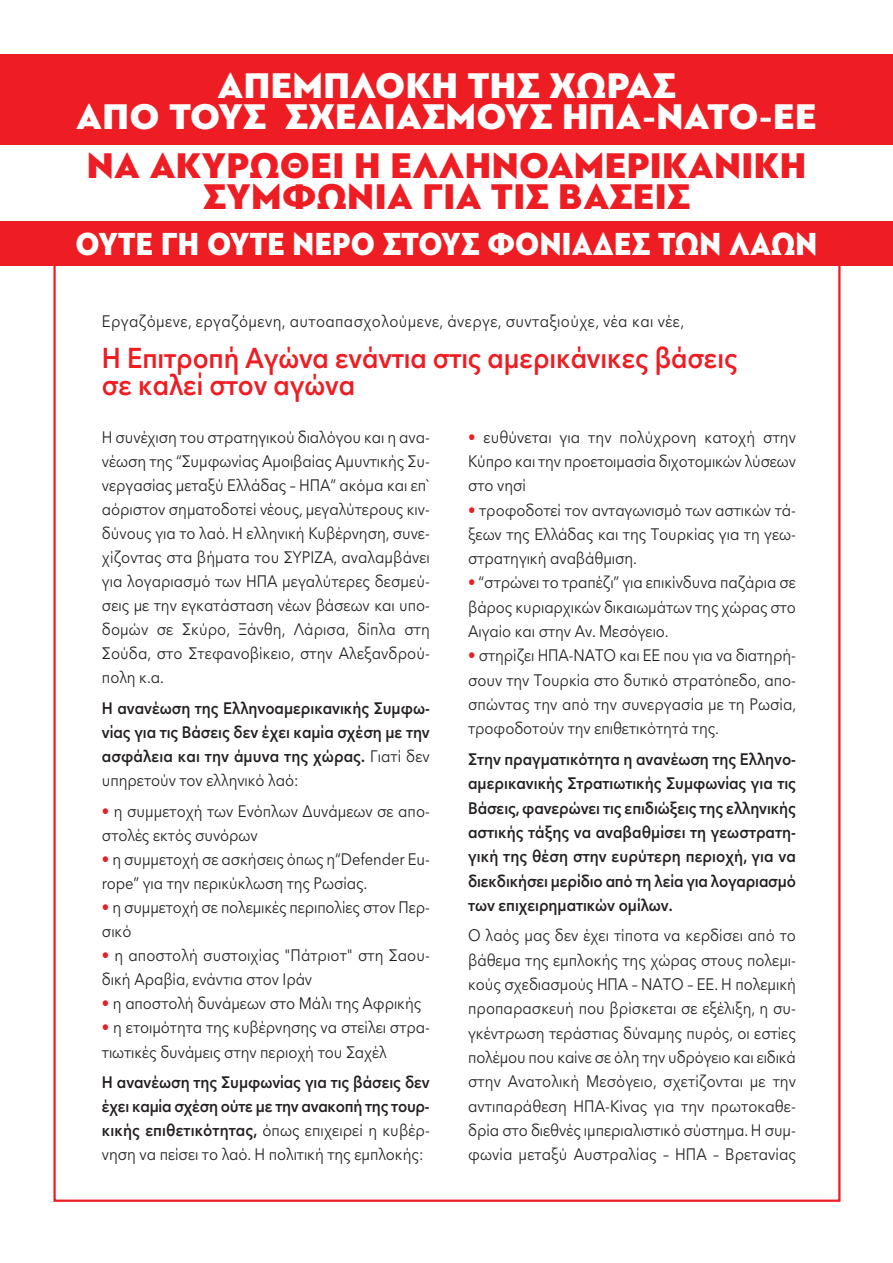
<style>
.page{position:relative;width:893px;height:1263px;background:#fff}
.page>*{position:absolute;margin:0;border:0;box-sizing:border-box;transform-origin:0 0}
.t1{font:900 37.5px/31.5px "PF Bague Sans Pro";letter-spacing:.01em;color:#ee1d23;text-align:center}
.t2{font:900 37.5px/31.5px "PF Bague Sans Pro";letter-spacing:.01em;color:#fff;text-align:center}
.t3{font:900 33.45px "PF Bague Sans Pro";letter-spacing:.01em;color:#fff;scale:.9 1}
.t4{font:600 28.5px/27px "Avenir Next";letter-spacing:-.005em;color:#ee1d23;scale:.9 1}
.t5{font:16.5px/24.3px "Avenir Next";letter-spacing:-.005em;color:#231f20;text-align:justify;scale:.9 1}
.t6{font:600 16.5px/24.2px "Avenir Next";letter-spacing:-.005em;color:#231f20;text-align:justify;scale:.9 1}
.t7{font:16.5px "Avenir Next";letter-spacing:.025em;color:#231f20;scale:.9 1}
.s1{font-weight:400}
.s2{color:#ee1d23}
</style>
<div class="page">
<div style="left:0;top:55px;width:893px;height:90px;background:#ee1d23"></div>
<div style="left:0;top:221px;width:893px;height:45px;background:#ee1d23"></div>
<h1 class="t2" style="left:76px;top:70px;width:742px">ΑΠΕΜΠΛΟΚΗ ΤΗΣ ΧΩΡΑΣ<br>ΑΠΟ ΤΟΥΣ ΣΧΕΔΙΑΣΜΟΥΣ ΗΠΑ-ΝΑΤΟ-ΕΕ</h1>
<h1 class="t1" style="left:87px;top:150px;width:721px">ΝΑ ΑΚΥΡΩΘΕΙ Η ΕΛΛΗΝΟΑΜΕΡΙΚΑΝΙΚΗ<br>ΣΥΜΦΩΝΙΑ ΓΙΑ ΤΙΣ ΒΑΣΕΙΣ</h1>
<h2 class="t3" style="left:76px;top:223px;width:826px">ΟΥΤΕ ΓΗ ΟΥΤΕ ΝΕΡΟ ΣΤΟΥΣ ΦΟΝΙΑΔΕΣ ΤΩΝ ΛΑΩΝ</h2>
<p class="t7" style="left:102px;top:307px;width:648px">Εργαζόμενε, εργαζόμενη, αυτοαπασχολούμενε, άνεργε, συνταξιούχε, νέα και νέε,</p>
<h3 class="t4" style="left:102px;top:344px;width:708px">Η Επιτροπή Αγώνα ενάντια στις αμερικάνικες βάσεις σε καλεί στον αγώνα</h3>
<p class="t5" style="left:102px;top:424px;width:366px">Η συνέχιση του στρατηγικού διαλόγου και η ανα&shy;νέωση της “Συμφωνίας Αμοιβαίας Αμυντικής Συ&shy;νεργασίας μεταξύ Ελλάδας – ΗΠΑ” ακόμα και επ` αόριστον σηματοδοτεί νέους, μεγαλύτερους κιν&shy;δύνους για το λαό. Η ελληνική Κυβέρνηση, συνε&shy;χίζοντας στα βήματα του ΣΥΡΙΖΑ, αναλαμβάνει για λογαριασμό των ΗΠΑ μεγαλύτερες δεσμεύ&shy;σεις με την εγκατάσταση νέων βάσεων και υπο&shy;δομών σε Σκύρο, Ξάνθη, Λάρισα, δίπλα στη Σούδα, στο Στεφανοβίκειο, στην Αλεξανδρού&shy;πολη κ.α.</p>
<p class="t6" style="left:102px;top:696px;width:366px">Η ανανέωση της Ελληνοαμερικανικής Συμφω&shy;νίας για τις Βάσεις δεν έχει καμία σχέση με την ασφάλεια και την άμυνα της χώρας. <span class="s1">Γιατί δεν υπηρετούν τον ελληνικό λαό:</span></p>
<p class="t5" style="left:102px;top:798px;width:366px"><span class="s2">•</span> η συμμετοχή των Ενόπλων Δυνάμεων σε απο&shy;στολές εκτός συνόρων</p>
<p class="t5" style="left:102px;top:846px;width:366px"><span class="s2">•</span> η συμμετοχή σε ασκήσεις όπως η“Defender Eu&shy;rope” για την περικύκλωση της Ρωσίας.</p>
<p class="t5" style="left:102px;top:894px;width:366px"><span class="s2">•</span> η συμμετοχή σε πολεμικές περιπολίες στον Περ&shy;σικό</p>
<p class="t5" style="left:102px;top:943px;width:366px"><span class="s2">•</span> η αποστολή συστοιχίας "Πάτριοτ" στη Σαου&shy;δική Αραβία, ενάντια στον Ιράν</p>
<p class="t5" style="left:102px;top:991px;width:356px"><span class="s2">•</span> η αποστολή δυνάμεων στο Μάλι της Αφρικής</p>
<p class="t5" style="left:102px;top:1015px;width:366px"><span class="s2">•</span> η ετοιμότητα της κυβέρνησης να στείλει στρα&shy;τιωτικές δυνάμεις στην περιοχή του Σαχέλ</p>
<p class="t6" style="left:102px;top:1070px;width:366px">Η ανανέωση της Συμφωνίας για τις βάσεις δεν έχει καμία σχέση ούτε με την ανακοπή της τουρ&shy;κικής επιθετικότητας, <span class="s1">όπως επιχειρεί η κυβέρ&shy;νηση να πείσει το λαό. Η πολιτική της εμπλοκής:</span></p>
<p class="t5" style="left:468px;top:424px;width:366px"><span class="s2">•</span> ευθύνεται για την πολύχρονη κατοχή στην Κύπρο και την προετοιμασία διχοτομικών λύσεων στο νησί</p>
<p class="t5" style="left:468px;top:497px;width:366px"><span class="s2">•</span> τροφοδοτεί τον ανταγωνισμό των αστικών τά&shy;ξεων της Ελλάδας και της Τουρκίας για τη γεω&shy;στρατηγική αναβάθμιση.</p>
<p class="t5" style="left:468px;top:570px;width:366px"><span class="s2">•</span> “στρώνει το τραπέζι” για επικίνδυνα παζάρια σε βάρος κυριαρχικών δικαιωμάτων της χώρας στο Αιγαίο και στην Αν. Μεσόγειο.</p>
<p class="t5" style="left:468px;top:643px;width:366px"><span class="s2">•</span> στηρίζει ΗΠΑ-ΝΑΤΟ και ΕΕ που για να διατηρή&shy;σουν την Τουρκία στο δυτικό στρατόπεδο, απο&shy;σπώντας την από την συνεργασία με τη Ρωσία, τροφοδοτούν την επιθετικότητά της.</p>
<p class="t6" style="left:468px;top:747px;width:366px">Στην πραγματικότητα η ανανέωση της Ελληνο&shy;αμερικανικής Στρατιωτικής Συμφωνίας για τις Βάσεις, φανερώνει τις επιδιώξεις της ελληνικής αστικής τάξης να αναβαθμίσει τη γεωστρατη&shy;γική της θέση στην ευρύτερη περιοχή, για να διεκδικήσει μερίδιο από τη λεία για λογαριασμό των επιχειρηματικών ομίλων.</p>
<p class="t5" style="left:468px;top:923px;width:366px">Ο λαός μας δεν έχει τίποτα να κερδίσει από το βάθεμα της εμπλοκής της χώρας στους πολεμι&shy;κούς σχεδιασμούς ΗΠΑ – ΝΑΤΟ – ΕΕ. Η πολεμική προπαρασκευή που βρίσκεται σε εξέλιξη, η συ&shy;γκέντρωση τεράστιας δύναμης πυρός, οι εστίες πολέμου που καίνε σε όλη την υδρόγειο και ειδικά στην Ανατολική Μεσόγειο, σχετίζονται με την αντιπαράθεση ΗΠΑ-Κίνας για την πρωτοκαθε&shy;δρία στο διεθνές ιμπεριαλιστικό σύστημα. Η συμ&shy;φωνία μεταξύ Αυστραλίας – ΗΠΑ – Βρετανίας</p>
</div>
